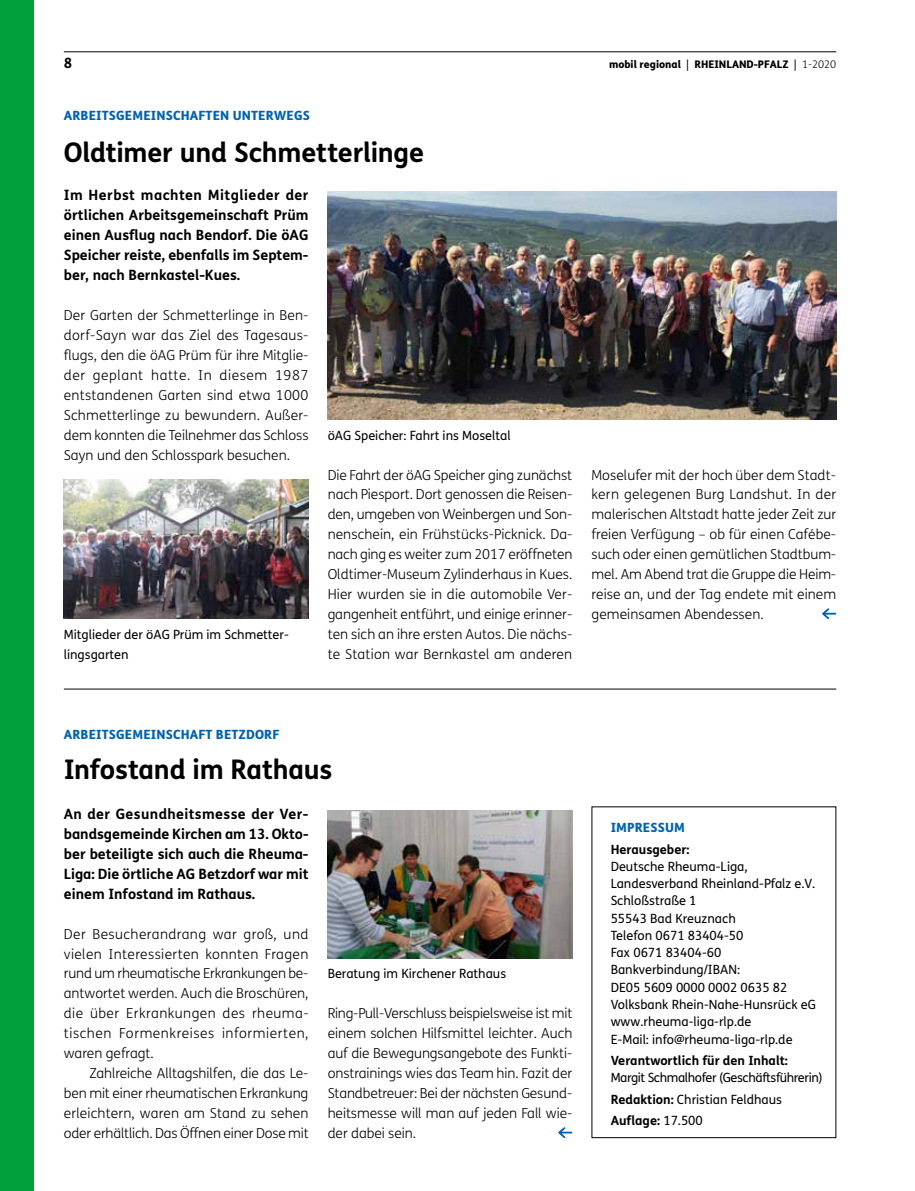
<style>
.page{position:relative;width:915px;height:1191px;background:#fff}
.page>*{position:absolute;margin:0;border:0;box-sizing:border-box;transform-origin:0 0}
.t1{font:700 27px "FS Me";letter-spacing:-.01em;color:#000}
.t2{font:700 14.25px/20px "FS Me";color:#000;text-align:justify}
.t3{font:300 13.8px/20px "FS Me";color:#000;text-align:justify}
.t4{font:12.75px/17.2px "FS Me";color:#000}
.t5{font:12.75px/21.5px "FS Me";letter-spacing:-.03em;color:#000}
.t6{font:800 12.75px "FS Me";letter-spacing:.01em;color:#0063af}
.t7{font:700 12.75px "FS Me";color:#000}
.t8{font:800 10.5px "FS Me";color:#000}
.s1{font-weight:400}
.s2{font-weight:300}
.s3{font-weight:700}
</style>
<div class="page">
<div style="left:0;top:0;width:34px;height:1191px;background:#00a13a"></div>
<hr style="left:64px;top:51px;width:772px;height:1px;background:#000">
<svg style="left:822px;top:608px;width:14px;height:11px"></svg>
<img style="left:327px;top:191px;width:509px;height:228px">
<img style="left:64px;top:479px;width:244px;height:139px">
<hr style="left:64px;top:688px;width:772px;height:1px;background:#000">
<img style="left:327px;top:810px;width:245px;height:149px">
<svg style="left:558px;top:1127px;width:14px;height:11px"></svg>
<p class="t2" style="left:64px;top:52px;width:10px">8</p>
<p class="t8" style="left:608px;top:56px;width:229px">mobil regional <span class="s1">|</span> RHEINLAND-PFALZ <span class="s1">|</span> <span class="s2">1-2020</span></p>
<p class="t6" style="left:64px;top:106px;width:247px">ARBEITSGEMEINSCHAFTEN UNTERWEGS</p>
<h1 class="t1" style="left:64px;top:132px;width:361px">Oldtimer und Schmetterlinge</h1>
<p class="t2" style="left:64px;top:184px;width:246px">Im Herbst machten Mitglieder der örtlichen Arbeitsgemeinschaft Prüm einen Ausflug nach Bendorf. Die öAG Speicher reiste, ebenfalls im Septem&shy;ber, nach Bernkastel-Kues.</p>
<p class="t3" style="left:64px;top:305px;width:246px">Der Garten der Schmetterlinge in Ben&shy;dorf-Sayn war das Ziel des Tagesaus&shy;flugs, den die öAG Prüm für ihre Mitglie&shy;der geplant hatte. In diesem 1987 entstandenen Garten sind etwa 1000<br>Schmetterlinge zu bewundern. Außer&shy;dem konnten die Teilnehmer das Schloss Sayn und den Schlosspark besuchen.</p>
<p class="t4" style="left:64px;top:624px;width:226px;line-height:20px">Mitglieder der öAG Prüm im Schmetter&shy;lingsgarten</p>
<p class="t4" style="left:327px;top:426px;width:184px">öAG Speicher: Fahrt ins Moseltal</p>
<p class="t3" style="left:327px;top:464px;width:246px">Die Fahrt der öAG Speicher ging zunächst nach Piesport. Dort genossen die Reisen&shy;den, umgeben von Weinbergen und Son&shy;nenschein, ein Frühstücks-Picknick. Da&shy;nach ging es weiter zum 2017 eröffneten Oldtimer-Museum Zylinderhaus in Kues.<br>Hier wurden sie in die automobile Ver&shy;gangenheit entführt, und einige erinner&shy;ten sich an ihre ersten Autos. Die nächs&shy;te Station war Bernkastel am anderen</p>
<p class="t3" style="left:591px;top:464px;width:246px">Moselufer mit der hoch über dem Stadt&shy;kern gelegenen Burg Landshut. In der malerischen Altstadt hatte jeder Zeit zur freien Verfügung – ob für einen Cafébe&shy;such oder einen gemütlichen Stadtbum&shy;mel. Am Abend trat die Gruppe die Heim&shy;reise an, und der Tag endete mit einem gemeinsamen Abendessen.</p>
<p class="t6" style="left:64px;top:724px;width:217px">ARBEITSGEMEINSCHAFT BETZDORF</p>
<h1 class="t1" style="left:64px;top:748px;width:270px">Infostand im Rathaus</h1>
<p class="t2" style="left:64px;top:803px;width:246px;text-align:left">An der Gesundheitsmesse der Ver&shy;bandsgemeinde Kirchen am 13. Okto&shy;ber beteiligte sich auch die Rheuma-- Liga: Die örtliche AG Betzdorf war mit einem Infostand im Rathaus.</p>
<p class="t3" style="left:64px;top:923px;width:246px">Der Besucherandrang war groß, und vielen Interessierten konnten Fragen rund um rheumatische Erkrankungen be&shy;antwortet werden. Auch die Broschüren, die über Erkrankungen des rheuma&shy;tischen Formenkreises informierten, waren gefragt.</p>
<p class="t3" style="left:64px;top:1063px;width:246px;text-indent:26px">Zahlreiche Alltagshilfen, die das Le&shy;ben mit einer rheumatischen Erkrankung erleichtern, waren am Stand zu sehen oder erhältlich. Das Öffnen einer Dose mit</p>
<p class="t4" style="left:327px;top:965px;width:180px">Beratung im Kirchener Rathaus</p>
<p class="t3" style="left:327px;top:1003px;width:246px">Ring-Pull-Verschluss beispielsweise ist mit einem solchen Hilfsmittel leichter. Auch auf die Bewegungsangebote des Funkti&shy;onstrainings wies das Team hin. Fazit der Standbetreuer: Bei der nächsten Gesund&shy;heitsmesse will man auf jeden Fall wie&shy;der dabei sein.</p>
<p class="t6" style="left:610px;top:817px;width:76px">IMPRESSUM</p>
<p class="t7" style="left:610px;top:839px;width:80px">Herausgeber:</p>
<p class="t4" style="left:610px;top:857px;width:206px">Deutsche Rheuma-Liga,<br>Landesverband Rheinland-Pfalz e.V.<br>Schloßstraße 1<br>55543 Bad Kreuznach<br>Telefon 0671 83404-50<br>Fax 0671 83404-60<br>Bankverbindung/IBAN:<br>DE05 5609 0000 0002 0635 82<br>Volksbank Rhein-Nahe-Hunsrück eG www.rheuma-liga-rlp.de<br>E-Mail: info@rheuma-liga-rlp.de</p>
<p class="t7" style="left:610px;top:1050px;width:179px">Verantwortlich für den Inhalt:</p>
<p class="t5" style="left:610px;top:1066px;width:213px">Margit Schmalhofer (Geschäftsführerin)<br><span class="s3">Redaktion:</span> Christian Feldhaus<br><span class="s3">Auflage:</span> 17.500</p>
</div>
